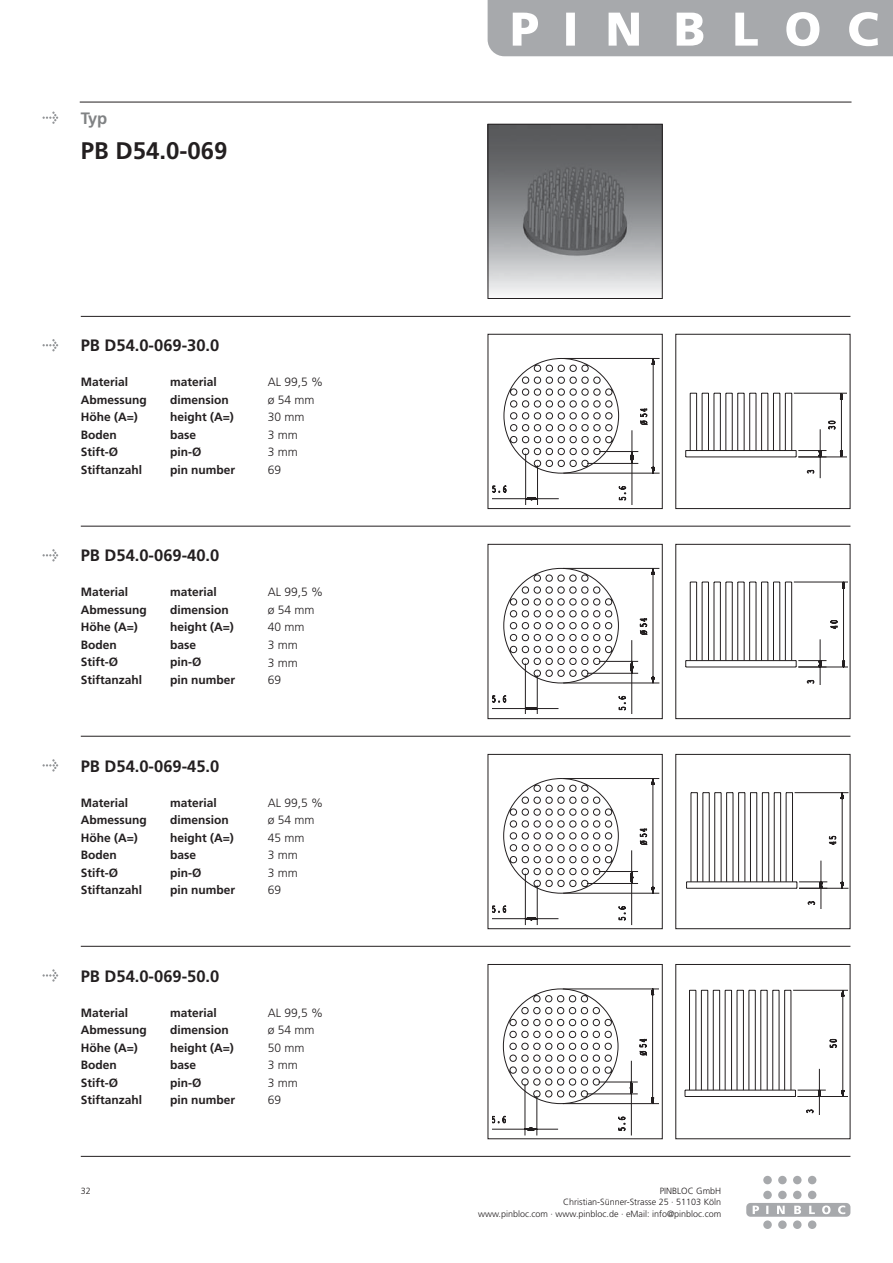
<style>
.page{position:relative;width:893px;height:1263px;background:#fff}
.page>*{position:absolute;margin:0;border:0;box-sizing:border-box;transform-origin:0 0}
.t1{font:700 24px "Frutiger";color:#231f20}
.t2{font:700 16.5px "Frutiger";color:#231f20}
.t3{font:700 16.5px "Frutiger";color:#808284}
.t4{font:700 12px/17.5px "Frutiger";color:#231f20}
.t5{font:300 12px/17.5px "Frutiger";color:#231f20}
.t6{font:300 9px/11.4px "Frutiger";color:#231f20;text-align:right}
</style>
<div class="page">
<svg style="left:746px;top:1203px;width:104px;height:14px"></svg>
<div style="left:763px;top:1191px;width:9px;height:8px;background:#a7a9ac;border-radius:50%"></div>
<div style="left:778px;top:1191px;width:9px;height:8px;background:#a7a9ac;border-radius:50%"></div>
<div style="left:793px;top:1191px;width:8px;height:8px;background:#a7a9ac;border-radius:50%"></div>
<div style="left:808px;top:1191px;width:8px;height:8px;background:#a7a9ac;border-radius:50%"></div>
<div style="left:763px;top:1176px;width:9px;height:8px;background:#a7a9ac;border-radius:50%"></div>
<div style="left:778px;top:1176px;width:9px;height:8px;background:#a7a9ac;border-radius:50%"></div>
<div style="left:793px;top:1176px;width:8px;height:8px;background:#a7a9ac;border-radius:50%"></div>
<div style="left:808px;top:1176px;width:8px;height:8px;background:#a7a9ac;border-radius:50%"></div>
<div style="left:763px;top:1220px;width:9px;height:9px;background:#a7a9ac;border-radius:50%"></div>
<div style="left:778px;top:1220px;width:9px;height:9px;background:#a7a9ac;border-radius:50%"></div>
<div style="left:793px;top:1220px;width:8px;height:9px;background:#a7a9ac;border-radius:50%"></div>
<div style="left:808px;top:1220px;width:8px;height:9px;background:#a7a9ac;border-radius:50%"></div>
<svg style="left:488px;top:0;width:405px;height:56px"></svg>
<svg style="left:43px;top:112px;width:15px;height:12px"></svg>
<svg style="left:43px;top:549px;width:15px;height:12px"></svg>
<svg style="left:43px;top:339px;width:15px;height:12px"></svg>
<svg style="left:43px;top:759px;width:15px;height:12px"></svg>
<svg style="left:43px;top:969px;width:15px;height:12px"></svg>
<hr style="left:80px;top:102px;width:771px;height:1px;background:#231f20">
<hr style="left:81px;top:316px;width:769px;height:1px;background:#231f20">
<hr style="left:81px;top:526px;width:769px;height:1px;background:#231f20">
<hr style="left:81px;top:736px;width:769px;height:1px;background:#231f20">
<hr style="left:81px;top:946px;width:769px;height:1px;background:#231f20">
<hr style="left:81px;top:1156px;width:769px;height:1px;background:#231f20">
<svg style="left:487px;top:334px;width:364px;height:805px"></svg>
<svg style="left:493px;top:358px;width:354px;height:148px"></svg>
<svg style="left:493px;top:568px;width:355px;height:146px"></svg>
<svg style="left:493px;top:778px;width:356px;height:148px"></svg>
<svg style="left:492px;top:962px;width:355px;height:174px"></svg>
<img style="left:490px;top:126px;width:171px;height:169px">
<div style="left:488px;top:124px;width:175px;height:175px;border:1px solid #231f20"></div>
<h2 class="t3" style="left:81px;top:111px;width:28px">Typ</h2>
<h1 class="t1" style="left:81px;top:141px;width:148px">PB D54.0-069</h1>
<h2 class="t2" style="left:81px;top:339px;width:140px">PB D54.0-069-30.0</h2>
<p class="t4" style="left:81px;top:374px;width:67px">Material<br>Abmessung<br>Höhe (A=)<br>Boden<br>Stift-Ø<br>Stiftanzahl</p>
<p class="t4" style="left:170px;top:374px;width:67px">material dimension height (A=) base<br>pin-Ø<br>pin number</p>
<h2 class="t2" style="left:81px;top:549px;width:140px">PB D54.0-069-40.0</h2>
<p class="t4" style="left:81px;top:584px;width:67px">Material<br>Abmessung<br>Höhe (A=)<br>Boden<br>Stift-Ø<br>Stiftanzahl</p>
<p class="t4" style="left:170px;top:584px;width:67px">material dimension height (A=) base<br>pin-Ø<br>pin number</p>
<h2 class="t2" style="left:81px;top:759px;width:140px">PB D54.0-069-45.0</h2>
<p class="t4" style="left:81px;top:794px;width:67px">Material<br>Abmessung<br>Höhe (A=)<br>Boden<br>Stift-Ø<br>Stiftanzahl</p>
<p class="t4" style="left:170px;top:794px;width:67px">material dimension height (A=) base<br>pin-Ø<br>pin number</p>
<h2 class="t2" style="left:81px;top:969px;width:140px">PB D54.0-069-50.0</h2>
<p class="t4" style="left:81px;top:1004px;width:67px">Material<br>Abmessung<br>Höhe (A=)<br>Boden<br>Stift-Ø<br>Stiftanzahl</p>
<p class="t4" style="left:170px;top:1004px;width:67px">material dimension height (A=) base<br>pin-Ø<br>pin number</p>
<p class="t6" style="left:81px;top:1186px;width:12px">32</p>
<p class="t5" style="left:268px;top:374px;width:57px">AL 99,5 % ø 54 mm<br>30 mm<br>3 mm<br>3 mm<br>69</p>
<p class="t5" style="left:268px;top:584px;width:57px">AL 99,5 % ø 54 mm<br>40 mm<br>3 mm<br>3 mm<br>69</p>
<p class="t5" style="left:268px;top:794px;width:57px">AL 99,5 % ø 54 mm<br>45 mm<br>3 mm<br>3 mm<br>69</p>
<p class="t5" style="left:268px;top:1004px;width:57px">AL 99,5 % ø 54 mm<br>50 mm<br>3 mm<br>3 mm<br>69</p>
<p class="t6" style="left:478px;top:1186px;width:245px">PINBLOC GmbH<br>Christian-Sünner-Strasse 25 · 51103 Köln<br>www.pinbloc.com · www.pinbloc.de · eMail: info@pinbloc.com</p>
</div>
